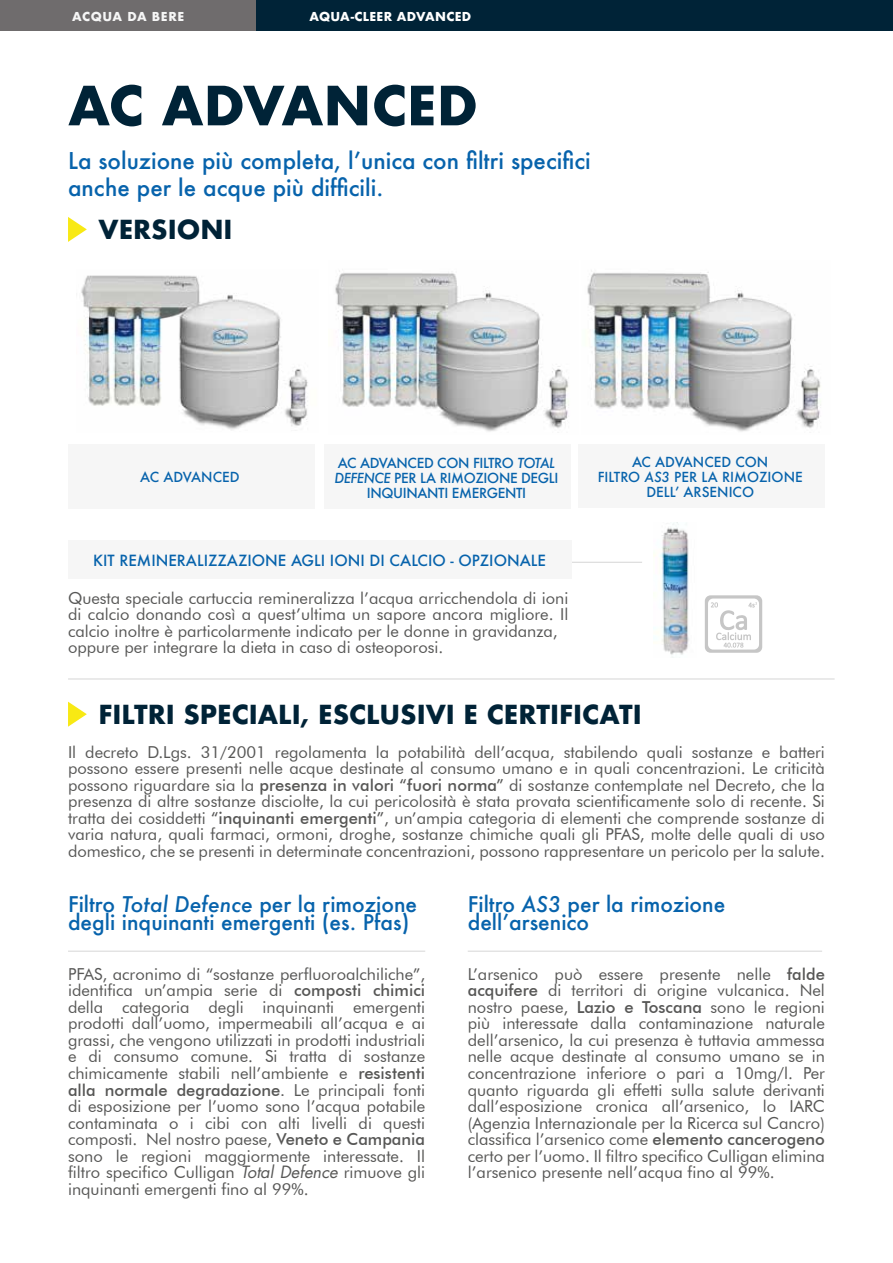
<style>
.page{position:relative;width:893px;height:1263px;background:#fff}
.page>*{position:absolute;margin:0;border:0;box-sizing:border-box;transform-origin:0 0}
.t1{font:700 52.5px "Futura";color:#002337}
.t2{font:700 25.5px "Futura";color:#002337}
.t3{font:500 22.5px/27px "Futura";color:#0763ac}
.t4{font:500 21px/18px "Futura";color:#0763ac}
.t5{font:16.5px/16.5px "Futura BT";color:#575756;text-align:justify}
.t6{font:500 15px "Futura";color:#0763ac}
.t7{font:500 13.5px/15px "Futura";letter-spacing:-.025em;color:#0763ac;text-align:center}
.t8{font:500 13.5px/15px "Futura";color:#0763ac;text-align:center}
.t9{font:700 12px "Futura";letter-spacing:.025em;color:#fff}
.t10{font:700 12px "Futura";letter-spacing:.05em;color:#f6f6f6}
.s1{font-style:italic}
.s2{font-weight:500}
.s3{font-family:"Futura Std";font-style:italic}
</style>
<div class="page">
<div style="left:0;top:0;width:258px;height:30px;background:#6f6c6d"></div>
<div style="left:257px;top:0;width:636px;height:30px;background:#002337"></div>
<hr style="left:892px;top:0;width:1px;height:30px;background:#6f6c6d">
<img style="left:81px;top:275px;width:227px;height:155px">
<hr style="left:68px;top:678px;width:767px;height:1px;background:#dadada">
<hr style="left:561px;top:562px;width:81px;height:1px;background:#dadada">
<hr style="left:68px;top:951px;width:357px;height:1px;background:#dadada">
<hr style="left:468px;top:951px;width:354px;height:1px;background:#dadada">
<svg style="left:68px;top:702px;width:19px;height:25px"></svg>
<div style="left:68px;top:444px;width:247px;height:65px;background:#f6f6f6"></div>
<div style="left:325px;top:444px;width:246px;height:65px;background:#f6f6f6"></div>
<div style="left:578px;top:444px;width:247px;height:63px;background:#f6f6f6"></div>
<svg style="left:68px;top:217px;width:19px;height:25px"></svg>
<img style="left:335px;top:270px;width:234px;height:162px">
<img style="left:587px;top:270px;width:234px;height:162px">
<div style="left:68px;top:540px;width:503px;height:38px;background:#f6f6f6"></div>
<img style="left:653px;top:523px;width:36px;height:132px">
<svg style="left:705px;top:595px;width:57px;height:58px"></svg>
<p class="t10" style="left:72px;top:8px;width:114px">ACQUA DA BERE</p>
<p class="t9" style="left:309px;top:8px;width:163px">AQUA-CLEER ADVANCED</p>
<h1 class="t1" style="left:68px;top:68px;width:411px">AC ADVANCED</h1>
<h3 class="t3" style="left:68px;top:147px;width:524px">La soluzione più completa, l’unica con filtri specifici anche per le acque più difficili.</h3>
<h2 class="t2" style="left:98px;top:211px;width:136px">VERSIONI</h2>
<p class="t8" style="left:140px;top:469px;width:101px">AC ADVANCED</p>
<p class="t7" style="left:334px;top:455px;width:226px">AC ADVANCED CON FILTRO <span class="s1">TOTAL<br>DEFENCE</span> PER LA RIMOZIONE DEGLI<br>INQUINANTI EMERGENTI</p>
<p class="t8" style="left:598px;top:454px;width:206px">AC ADVANCED CON<br>FILTRO <span class="s1">AS3</span> PER LA RIMOZIONE<br>DELL’ ARSENICO</p>
<p class="t6" style="left:93px;top:550px;width:454px">KIT REMINERALIZZAZIONE AGLI IONI DI CALCIO - OPZIONALE</p>
<p class="t5" style="left:68px;top:590px;width:502px;text-align:left">Questa speciale cartuccia remineralizza l’acqua arricchendola di ioni di calcio donando così a quest’ultima un sapore ancora migliore. Il calcio inoltre è particolarmente indicato per le donne in gravidanza, oppure per integrare la dieta in caso di osteoporosi.</p>
<h2 class="t2" style="left:98px;top:696px;width:545px">FILTRI SPECIALI, ESCLUSIVI E CERTIFICATI</h2>
<p class="t5" style="left:68px;top:743px;width:758px">Il decreto D.Lgs. 31/2001 regolamenta la potabilità dell’acqua, stabilendo quali sostanze e batteri possono essere presenti nelle acque destinate al consumo umano e in quali concentrazioni. Le criticità possono riguardare sia la <span class="s2">presenza in valori “fuori norma”</span> di sostanze contemplate nel Decreto, che la presenza di altre sostanze disciolte, la cui pericolosità è stata provata scientificamente solo di recente. Si tratta dei cosiddetti <span class="s2">“inquinanti emergenti”</span>, un’ampia categoria di elementi che comprende sostanze di varia natura, quali farmaci, ormoni, droghe, sostanze chimiche quali gli PFAS, molte delle quali di uso domestico, che se presenti in determinate concentrazioni, possono rappresentare un pericolo per la salute.</p>
<p class="t4" style="left:68px;top:895px;width:351px">Filtro <span class="s1">Total Defence</span> per la rimozione degli inquinanti emergenti (es. Pfas)</p>
<p class="t5" style="left:68px;top:966px;width:359px">PFAS, acronimo di “sostanze perfluoroalchiliche”, identifica un’ampia serie di <span class="s2">composti chimici </span>della categoria degli inquinanti emergenti prodotti dall’uomo, impermeabili all’acqua e ai grassi, che vengono utilizzati in prodotti industriali e di consumo comune. Si tratta di sostanze chimicamente stabili nell’ambiente e <span class="s2">resistenti alla normale degradazione.</span> Le principali fonti di esposizione per l’uomo sono l’acqua potabile contaminata o i cibi con alti livelli di questi composti. Nel nostro paese, <span class="s2">Veneto e Campania </span>sono le regioni maggiormente interessate. Il filtro specifico Culligan <span class="s3">Total Defence</span> rimuove gli inquinanti emergenti fino al 99%.</p>
<p class="t4" style="left:468px;top:895px;width:259px">Filtro <span class="s1">AS3</span> per la rimozione dell’arsenico</p>
<p class="t5" style="left:468px;top:966px;width:359px">L’arsenico può essere presente nelle <span class="s2">falde acquifere</span> di territori di origine vulcanica. Nel nostro paese, <span class="s2">Lazio e Toscana</span> sono le regioni più interessate dalla contaminazione naturale dell’arsenico, la cui presenza è tuttavia ammessa nelle acque destinate al consumo umano se in concentrazione inferiore o pari a 10mg/l. Per quanto riguarda gli effetti sulla salute derivanti dall’esposizione cronica all’arsenico, lo IARC (Agenzia Internazionale per la Ricerca sul Cancro) classifica l’arsenico come <span class="s2">elemento cancerogeno </span>certo per l’uomo. Il filtro specifico Culligan elimina l’arsenico presente nell’acqua fino al 99%.</p>
</div>
